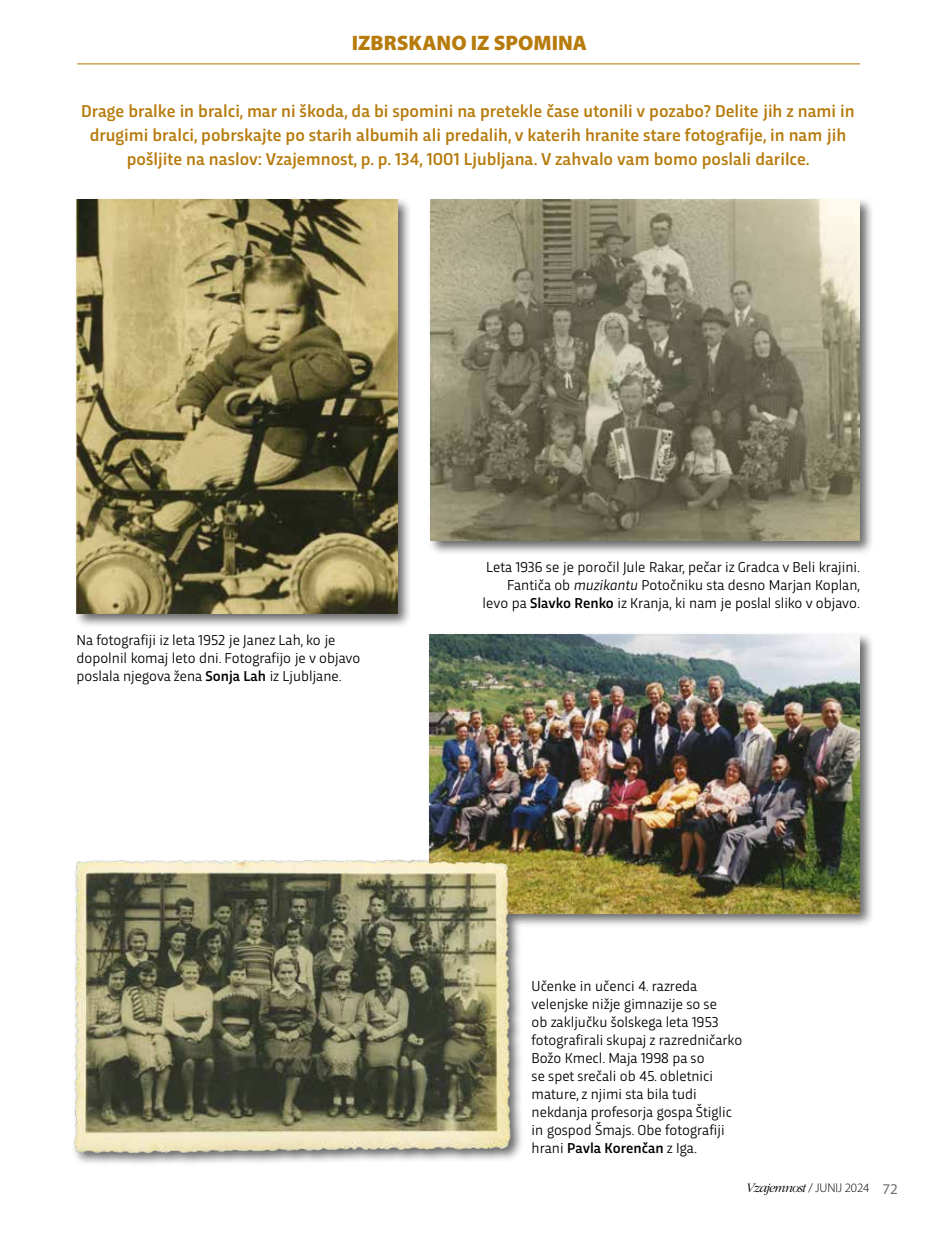
<style>
.page{position:relative;width:936px;height:1234px;background:#fff}
.page>*{position:absolute;margin:0;border:0;box-sizing:border-box;transform-origin:0 0}
.t1{font:900 21px "Myriad Pro";color:#b77b0c}
.t2{font:500 18px/24px "Trasandina";color:#b77b0c;text-align:center}
.t3{font:15px/18px "Trasandina";color:#000}
.t4{font:italic 300 13.5px "ITC Garamond Std";letter-spacing:-.06em;color:#000}
.s1{font-weight:500}
.s2{font-style:italic}
.s3{font-family:"Myriad Pro";font-style:normal;font-size:12.75px}
.s4{font-family:"Myriad Pro";font-weight:400;font-style:normal;font-size:15px;color:#706f6f}
</style>
<div class="page">
<hr style="left:77px;top:63px;width:783px;height:1px;background:#b77b0c">
<div style="left:73px;top:197px;width:339px;height:432px;background:#000;opacity:.6"></div>
<img style="left:77px;top:200px;width:320px;height:413px">
<div style="left:428px;top:197px;width:446px;height:358px;background:#000;opacity:.6"></div>
<img style="left:431px;top:200px;width:428px;height:340px">
<div style="left:71px;top:632px;width:803px;height:534px;background:#000;opacity:.6"></div>
<img style="left:429px;top:634px;width:430px;height:279px">
<img style="left:71px;top:855px;width:441px;height:299px">
<h1 class="t1" style="left:352px;top:29px;width:237px">IZBRSKANO IZ SPOMINA</h1>
<p class="t2" style="left:81px;top:97px;width:775px">Drage bralke in bralci, mar ni škoda, da bi spomini na pretekle čase utonili v pozabo? Delite jih z nami in drugimi bralci, pobrskajte po starih albumih ali predalih, v katerih hranite stare fotografije, in nam jih pošljite na naslov: Vzajemnost, p. p. 134, 1001 Ljubljana. V zahvalo vam bomo poslali darilce.</p>
<p class="t3" style="left:77px;top:629px;width:285px">Na fotografiji iz leta 1952 je Janez Lah, ko je dopolnil komaj leto dni. Fotografijo je v objavo poslala njegova žena <span class="s1">Sonja Lah</span> iz Ljubljane.</p>
<p class="t3" style="left:482px;top:556px;width:379px;text-align:right">Leta 1936 se je poročil Jule Rakar, pečar iz Gradca v Beli krajini.<br>Fantiča ob <span class="s2">muzikantu</span> Potočniku sta desno Marjan Koplan, levo pa <span class="s1">Slavko Renko</span> iz Kranja, ki nam je poslal sliko v objavo.</p>
<p class="t3" style="left:531px;top:975px;width:212px">Učenke in učenci 4. razreda velenjske nižje gimnazije so se<br>ob zaključku šolskega leta 1953 fotografirali skupaj z razredničarko<br>Božo Kmecl. Maja 1998 pa so<br>se spet srečali ob 45. obletnici mature, z njimi sta bila tudi nekdanja profesorja gospa Štiglic in gospod Šmajs. Obe fotografiji hrani <span class="s1">Pavla Korenčan</span> z Iga.</p>
<p class="t4" style="left:745px;top:1180px;width:153px">Vzajemnost <span class="s3">/ JUNIJ 2024</span> <span class="s4">72</span></p>
</div>
